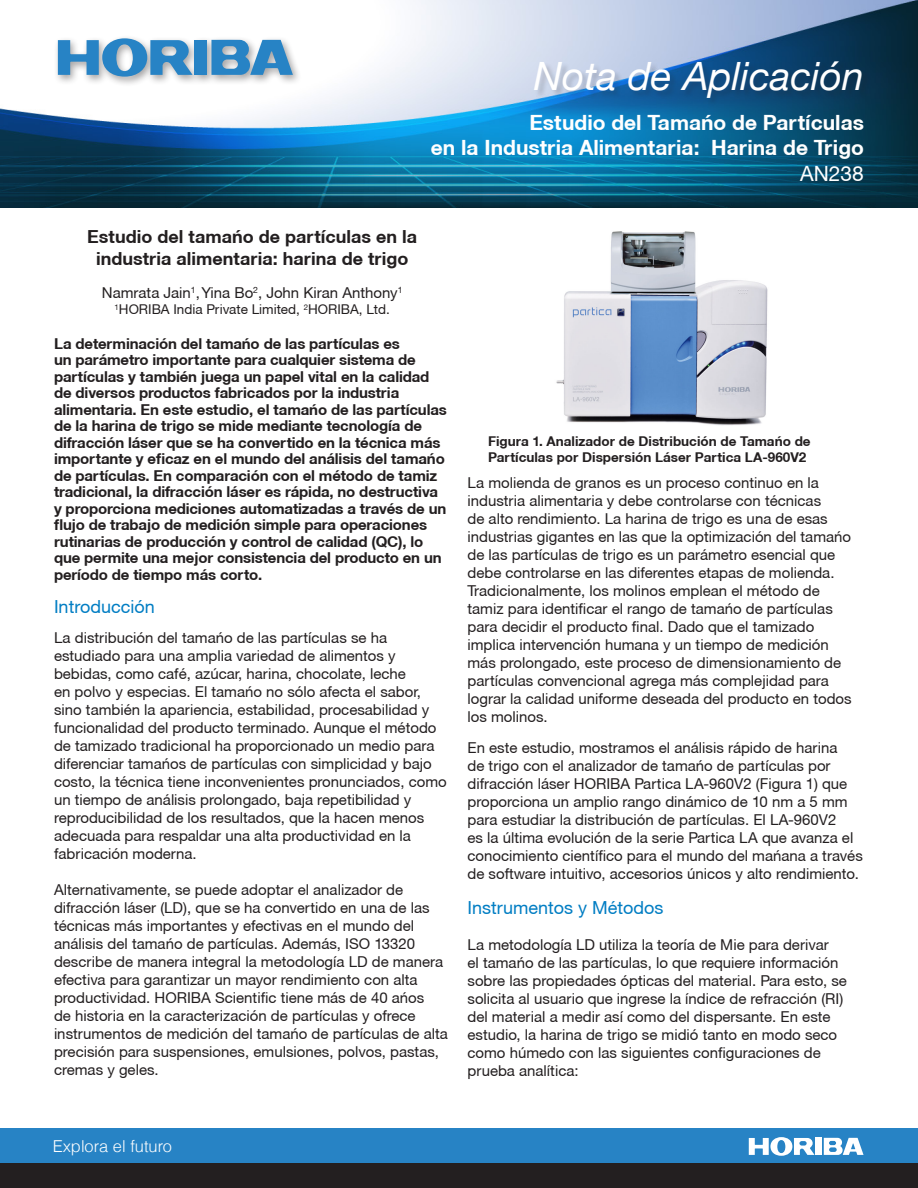
<style>
.page{position:relative;width:918px;height:1188px;background:#fff}
.page>*{position:absolute;margin:0;border:0;box-sizing:border-box;transform-origin:0 0}
.t1{font:italic 39px "Helvetica Neue LT";color:#fff}
.t2{font:italic 100 36px "Helvetica Neue LT";color:#fff;scale:1.25 1}
.t3{font:700 21px/25.2px "Helvetica Neue CE";color:#fff;text-align:right}
.t4{font:700 18px/21.6px "Helvetica Neue CE";color:#231f20;text-align:center}
.t5{font:18px "Helvetica Neue CE";color:#007dc3}
.t6{font:300 16.5px "Helvetica LT";color:#fff}
.t7{font:15px/18px "Helvetica Neue CE";color:#231f20}
.t8{font:700 15px/16.5px "Helvetica Neue CE";letter-spacing:-.01em;color:#231f20}
.t9{font:700 13.5px/16.2px "Helvetica Neue CE";color:#231f20}
.t10{font:13.5px "Helvetica Neue CE";color:#231f20}
.s1{font-weight:400}
</style>
<div class="page">
<img style="left:0;top:0;width:918px;height:207px">
<div style="left:54px;top:34px;width:248px;height:53px;background:#231f20;opacity:.4"></div>
<div style="left:195px;top:40px;width:12px;height:35px;background:#2783c5"></div>
<svg style="left:58px;top:38px;width:135px;height:39px"></svg>
<svg style="left:211px;top:40px;width:82px;height:35px;background:#609ecb"></svg>
<div style="left:535px;top:61px;width:336px;height:45px;background:#231f20;opacity:.2"></div>
<div style="left:0;top:1128px;width:918px;height:35px;background:#2783c5"></div>
<div style="left:0;top:1163px;width:918px;height:25px;background:#231f20"></div>
<img style="left:749px;top:1137px;width:43px;height:19px">
<img style="left:794px;top:1138px;width:27px;height:17px">
<img style="left:824px;top:1138px;width:40px;height:17px">
<img style="left:556px;top:231px;width:212px;height:195px">
<p class="t1" style="left:534px;top:52px;width:332px">Nota de Aplicación</p>
<p class="t2" style="left:556px;top:72px;width:248px">Application Note</p>
<p class="t3" style="left:529px;top:110px;width:336px">Estudio del Tamaño de Partículas</p>
<p class="t3" style="left:431px;top:136px;width:435px">en la Industria Alimentaria: Harina de Trigo<br><span class="s1">AN238</span></p>
<p class="t4" style="left:87px;top:227px;width:331px">Estudio del tamaño de partículas en la industria alimentaria: harina de trigo</p>
<p class="t7" style="left:102px;top:284px;width:302px">Namrata Jain<sup>1</sup>, Yina Bo<sup>2</sup>, John Kiran Anthony<sup>1</sup></p>
<p class="t10" style="left:115px;top:301px;width:277px"><sup>1</sup>HORIBA India Private Limited, <sup>2</sup>HORIBA, Ltd.</p>
<p class="t8" style="left:54px;top:335px;width:394px">La determinación del tamaño de las partículas es<br>un parámetro importante para cualquier sistema de partículas y también juega un papel vital en la calidad de diversos productos fabricados por la industria alimentaria. En este estudio, el tamaño de las partículas de la harina de trigo se mide mediante tecnología de difracción láser que se ha convertido en la técnica más importante y eficaz en el mundo del análisis del tamaño de partículas. En comparación con el método de tamiz tradicional, la difracción láser es rápida, no destructiva y proporciona mediciones automatizadas a través de un flujo de trabajo de medición simple para operaciones rutinarias de producción y control de calidad (QC), lo que permite una mejor consistencia del producto en un período de tiempo más corto.</p>
<p class="t5" style="left:54px;top:596px;width:102px">Introducción</p>
<p class="t7" style="left:54px;top:629px;width:394px">La distribución del tamaño de las partículas se ha estudiado para una amplia variedad de alimentos y bebidas, como café, azúcar, harina, chocolate, leche<br>en polvo y especias. El tamaño no sólo afecta el sabor, sino también la apariencia, estabilidad, procesabilidad y funcionalidad del producto terminado. Aunque el método de tamizado tradicional ha proporcionado un medio para diferenciar tamaños de partículas con simplicidad y bajo costo, la técnica tiene inconvenientes pronunciados, como un tiempo de análisis prolongado, baja repetibilidad y reproducibilidad de los resultados, que la hacen menos adecuada para respaldar una alta productividad en la fabricación moderna.</p>
<p class="t7" style="left:54px;top:881px;width:396px">Alternativamente, se puede adoptar el analizador de difracción láser (LD), que se ha convertido en una de las técnicas más importantes y efectivas en el mundo del análisis del tamaño de partículas. Además, ISO 13320 describe de manera integral la metodología LD de manera efectiva para garantizar un mayor rendimiento con alta productividad. HORIBA Scientific tiene más de 40 años<br>de historia en la caracterización de partículas y ofrece instrumentos de medición del tamaño de partículas de alta precisión para suspensiones, emulsiones, polvos, pastas, cremas y geles.</p>
<p class="t9" style="left:488px;top:433px;width:324px">Figura 1. Analizador de Distribución de Tamaño de<br>Partículas por Dispersión Láser Partica LA-960V2</p>
<p class="t7" style="left:468px;top:474px;width:386px">La molienda de granos es un proceso continuo en la industria alimentaria y debe controlarse con técnicas<br>de alto rendimiento. La harina de trigo es una de esas industrias gigantes en las que la optimización del tamaño de las partículas de trigo es un parámetro esencial que debe controlarse en las diferentes etapas de molienda.<br>Tradicionalmente, los molinos emplean el método de tamiz para identificar el rango de tamaño de partículas para decidir el producto final. Dado que el tamizado implica intervención humana y un tiempo de medición más prolongado, este proceso de dimensionamiento de partículas convencional agrega más complejidad para lograr la calidad uniforme deseada del producto en todos los molinos.</p>
<p class="t7" style="left:468px;top:739px;width:397px">En este estudio, mostramos el análisis rápido de harina<br>de trigo con el analizador de tamaño de partículas por difracción láser HORIBA Partica LA-960V2 (Figura 1) que proporciona un amplio rango dinámico de 10 nm a 5 mm para estudiar la distribución de partículas. El LA-960V2<br>es la última evolución de la serie Partica LA que avanza el conocimiento científico para el mundo del mañana a través de software intuitivo, accesorios únicos y alto rendimiento.</p>
<p class="t5" style="left:468px;top:897px;width:198px">Instrumentos y Métodos</p>
<p class="t7" style="left:468px;top:936px;width:381px">La metodología LD utiliza la teoría de Mie para derivar<br>el tamaño de las partículas, lo que requiere información sobre las propiedades ópticas del material. Para esto, se solicita al usuario que ingrese la índice de refracción (RI) del material a medir así como del dispersante. En este estudio, la harina de trigo se midió tanto en modo seco como húmedo con las siguientes configuraciones de prueba analítica:</p>
<p class="t6" style="left:53px;top:1136px;width:121px">Explora el futuro</p>
</div>
